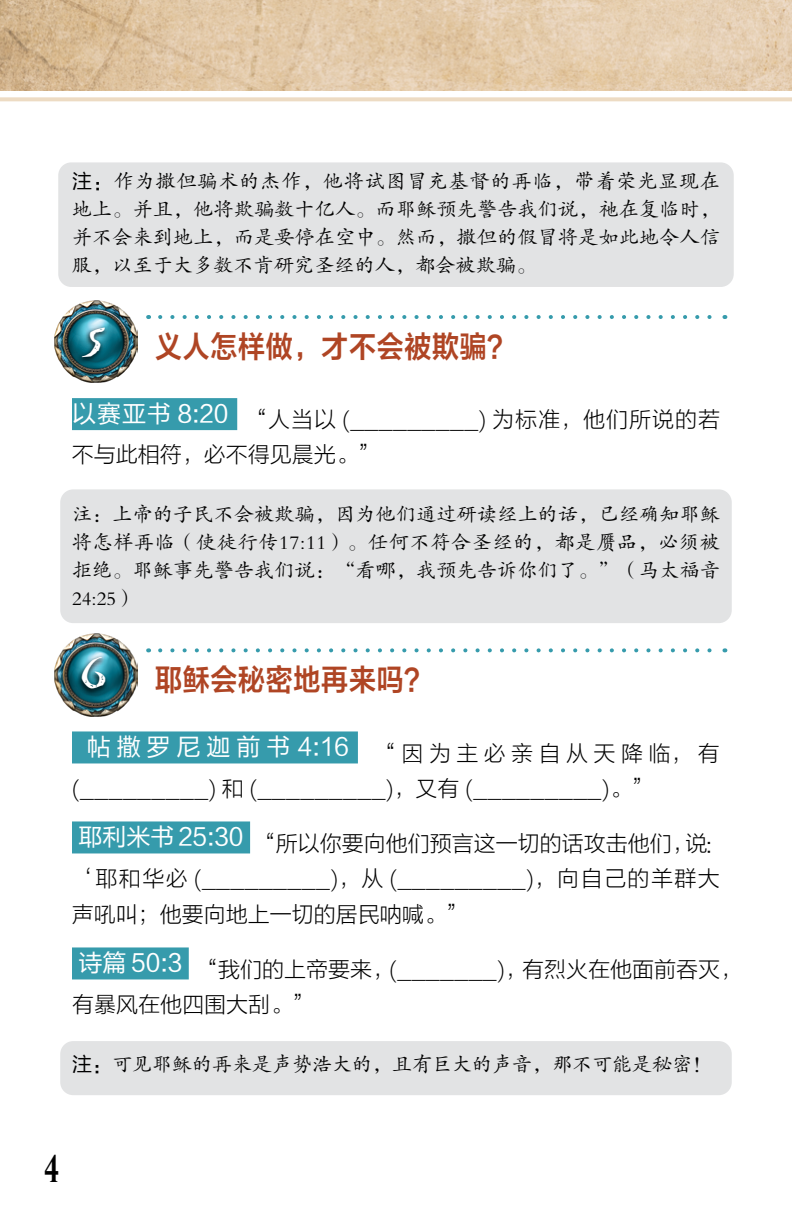
<style>
.page{position:relative;width:792px;height:1224px;background:#fff}
.page>*{position:absolute;margin:0;border:0;box-sizing:border-box;transform-origin:0 0}
.t1{font:700 50px "Carta Marina";color:#fff}
.t2{font:40px "Desire Pro";color:#000}
.t3{font:30px "FZLTZCHK GBK1 0";letter-spacing:.025em;color:#af4524;scale:.9 1}
.t4{font:22px/35.4px "FZLTKHK GBK1 0";color:#000}
.t5{font:22px/35px "FZLTKHK GBK1 0";letter-spacing:.245em;color:#000}
.t6{font:22px/35px "FZLTKHK GBK1 0";letter-spacing:.02em;color:#000}
.t7{font:20px/28px "FZKTK GBK1 0";letter-spacing:.015em;color:#000;text-align:justify}
.s1{font-family:"FZLTHK GBK1 0"}
</style>
<div class="page">
<img style="left:0;top:0;width:792px;height:91px">
<svg style="left:0;top:97px;width:792px;height:4px;background:#eedec8"></svg>
<div style="left:72px;top:398px;width:165px;height:32px;background:#369bac"></div>
<div style="left:72px;top:731px;width:286px;height:32px;background:#369bac"></div>
<div style="left:72px;top:821px;width:178px;height:32px;background:#369bac"></div>
<div style="left:72px;top:947px;width:117px;height:32px;background:#369bac"></div>
<img style="left:54px;top:301px;width:83px;height:82px">
<div style="left:76px;top:325px;width:34px;height:39px;background:#000;opacity:.75"></div>
<img style="left:54px;top:634px;width:83px;height:82px">
<div style="left:76px;top:654px;width:34px;height:42px;background:#000;opacity:.75"></div>
<div style="left:58px;top:162px;width:676px;height:125px;background:#e2e3e4;border-radius:13px"></div>
<svg style="left:160px;top:315px;width:552px;height:4px"></svg>
<svg style="left:160px;top:648px;width:552px;height:4px"></svg>
<div style="left:60px;top:489px;width:672px;height:134px;background:#e2e3e4;border-radius:13px"></div>
<div style="left:60px;top:1041px;width:672px;height:54px;background:#e2e3e4;border-radius:13px"></div>
<p class="t7" style="left:72px;top:168px;width:650px"><span class="s1">注：</span>作为撒但骗术的杰作，他将试图冒充基督的再临，带着荣光显现在地上。并且，他将欺骗数十亿人。而耶稣预先警告我们说，祂在复临时，并不会来到地上，而是要停在空中。然而，撒但的假冒将是如此地令人信服，以至于大多数不肯研究圣经的人，都会被欺骗。</p>
<h1 class="t1" style="left:82px;top:310px;width:25px">5</h1>
<h3 class="t3" style="left:155px;top:330px;width:400px">义人怎样做，才不会被欺骗？</h3>
<p class="t6" style="left:72px;top:403px;width:650px"><sup>以赛亚书</sup> <sup>8:20</sup> “人当以 (_________) 为标准，他们所说的若不与此相符，必不得见晨光。”</p>
<p class="t7" style="left:72px;top:501px;width:650px">注：上帝的子民不会被欺骗，因为他们通过研读经上的话，已经确知耶稣将怎样再临（使徒行传17:11）。任何不符合圣经的，都是赝品，必须被拒绝。耶稣事先警告我们说：“看哪，我预先告诉你们了。”（马太福音24:25）</p>
<h1 class="t1" style="left:81px;top:643px;width:27px">6</h1>
<h3 class="t3" style="left:155px;top:663px;width:308px">耶稣会秘密地再来吗？</h3>
<p class="t5" style="left:72px;top:736px;width:649px;text-indent:15px"><sup>帖撒罗尼迦前书4:16</sup> “因为主必亲自从天降临，有(_________) 和 (_________)，又有 (_________)。”</p>
<p class="t4" style="left:72px;top:826px;width:655px;text-indent:7px"><sup>耶利米书</sup> <sup>25:30</sup> “所以你要向他们预言这一切的话攻击他们，说：‘耶和华必 (_________)，从 (_________)，向自己的羊群大声吼叫；他要向地上一切的居民呐喊。”</p>
<p class="t4" style="left:72px;top:952px;width:671px;text-indent:7px"><sup>诗篇</sup> <sup>50:3</sup> “我们的上帝要来，(_______)，有烈火在他面前吞灭，有暴风在他四围大刮。”</p>
<p class="t7" style="left:72px;top:1050px;width:641px"><span class="s1">注：</span>可见耶稣的再来是声势浩大的，且有巨大的声音，那不可能是秘密！</p>
<h2 class="t2" style="left:45px;top:1145px;width:16px">4</h2>
</div>
